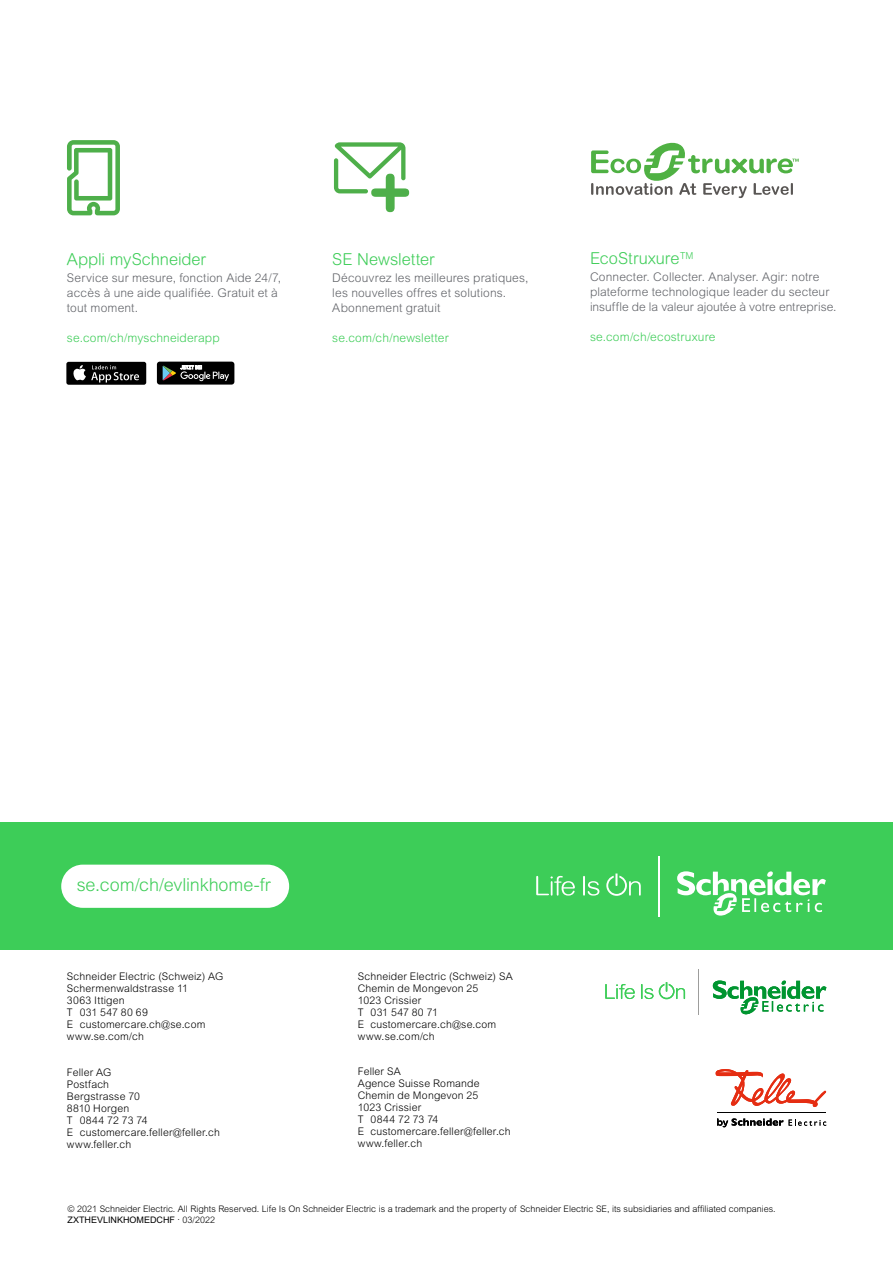
<style>
.page{position:relative;width:893px;height:1263px;background:#fff}
.page>*{position:absolute;margin:0;border:0;box-sizing:border-box;transform-origin:0 0}
.t1{font:300 18px "Arial MT Pro";letter-spacing:-.005em;color:#3ecd58}
.t2{font:300 16.5px "Arial Rounded MT Pro";letter-spacing:-.005em;color:#3ecd58}
.t3{font:300 12px/15px "Arial MT Std";letter-spacing:.01em;color:#626469}
.t4{font:300 12px "Arial MT Std";letter-spacing:.01em;color:#3ecd58}
.t5{font:300 10.5px/12px "Arial MT Std";letter-spacing:.015em;color:#000}
.t6{font:300 9px/10.8px "Arial MT Std";color:#000}
.s1{font-weight:400}
</style>
<div class="page">
<svg style="left:334px;top:142px;width:75px;height:70px"></svg>
<svg style="left:67px;top:140px;width:53px;height:75px"></svg>
<svg style="left:591px;top:142px;width:208px;height:56px"></svg>
<div style="left:66px;top:362px;width:80px;height:23px;background:#000;border-radius:2px"></div>
<svg style="left:73px;top:365px;width:66px;height:17px"></svg>
<div style="left:157px;top:362px;width:77px;height:23px;background:#000;border-radius:3px"></div>
<svg style="left:163px;top:365px;width:66px;height:16px"></svg>
<svg style="left:605px;top:984px;width:30px;height:15px"></svg>
<svg style="left:641px;top:984px;width:12px;height:15px"></svg>
<svg style="left:659px;top:982px;width:26px;height:17px"></svg>
<hr style="left:699px;top:969px;width:1px;height:46px;background:#9d9d9c">
<svg style="left:713px;top:980px;width:113px;height:35px"></svg>
<svg style="left:716px;top:1069px;width:111px;height:38px"></svg>
<svg style="left:717px;top:1118px;width:109px;height:9px"></svg>
<hr style="left:717px;top:1112px;width:109px;height:1px;background:#000">
<div style="left:0;top:822px;width:893px;height:128px;background:#3dcd58"></div>
<svg style="left:536px;top:876px;width:39px;height:19px"></svg>
<svg style="left:583px;top:876px;width:16px;height:19px"></svg>
<svg style="left:606px;top:873px;width:35px;height:23px"></svg>
<hr style="left:658px;top:856px;width:1px;height:60px;background:#fff">
<svg style="left:677px;top:871px;width:149px;height:45px"></svg>
<div style="left:61px;top:865px;width:228px;height:43px;background:#fff;border-radius:22px"></div>
<h2 class="t2" style="left:67px;top:249px;width:141px">Appli mySchneider</h2>
<p class="t3" style="left:67px;top:270px;width:216px">Service sur mesure, fonction Aide 24/7, accès à une aide qualifiée. Gratuit et à tout moment.</p>
<p class="t4" style="left:67px;top:331px;width:154px">se.com/ch/myschneiderapp</p>
<h2 class="t2" style="left:332px;top:249px;width:104px">SE Newsletter</h2>
<p class="t3" style="left:332px;top:270px;width:198px">Découvrez les meilleures pratiques, les nouvelles offres et solutions.<br>Abonnement gratuit</p>
<p class="t4" style="left:332px;top:331px;width:118px">se.com/ch/newsletter</p>
<h2 class="t2" style="left:590px;top:249px;width:105px">EcoStruxure<sup>TM</sup></h2>
<p class="t3" style="left:590px;top:269px;width:248px">Connecter. Collecter. Analyser. Agir: notre plateforme technologique leader du secteur insuffle de la valeur ajoutée à votre entreprise.</p>
<p class="t4" style="left:590px;top:330px;width:127px">se.com/ch/ecostruxure</p>
<h1 class="t1" style="left:77px;top:874px;width:196px">se.com/ch/evlinkhome-fr</h1>
<h1 class="t1" style="left:84px;top:874px;width:133px">se.com/ch/evlink</h1>
<p class="t5" style="left:67px;top:970px;width:158px">Schneider Electric (Schweiz) AG<br>Schermenwaldstrasse 11<br>3063 Ittigen<br>T 031 547 80 69<br>E customercare.ch@se.com www.se.com/ch</p>
<p class="t5" style="left:67px;top:1066px;width:154px">Feller AG<br>Postfach<br>Bergstrasse 70<br>8810 Horgen<br>T 0844 72 73 74<br>E customercare.feller@feller.ch www.feller.ch</p>
<p class="t5" style="left:358px;top:971px;width:156px">Schneider Electric (Schweiz) SA<br>Chemin de Mongevon 25<br>1023 Crissier<br>T 031 547 80 71<br>E customercare.ch@se.com www.se.com/ch</p>
<p class="t5" style="left:358px;top:1066px;width:154px">Feller SA<br>Agence Suisse Romande<br>Chemin de Mongevon 25<br>1023 Crissier<br>T 0844 72 73 74<br>E customercare.feller@feller.ch www.feller.ch</p>
<p class="t6" style="left:68px;top:1203px;width:710px">© 2021 Schneider Electric. All Rights Reserved. Life Is On Schneider Electric is a trademark and the property of Schneider Electric SE, its subsidiaries and affiliated companies.<br><span class="s1">ZXTHEVLINKHOMEDCHF</span> . 03/2022</p>
</div>
